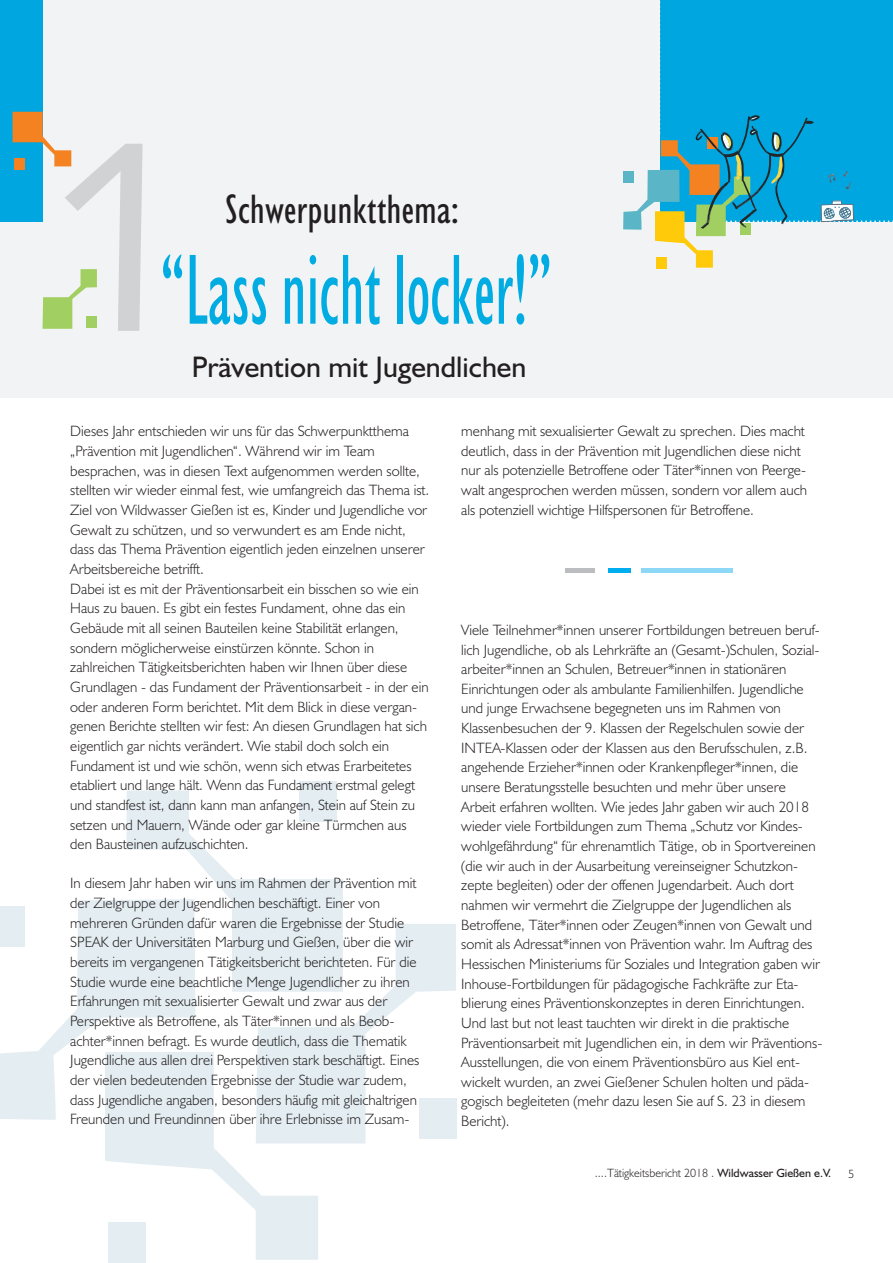
<style>
.page{position:relative;width:893px;height:1263px;background:#fff}
.page>*{position:absolute;margin:0;border:0;box-sizing:border-box;transform-origin:0 0}
.t1{font:271.2px "Humanist 531 BT Roman A";color:#d1d2d4}
.t2{font:condensed 100.65px "Humanist 521 BT";color:#00ace1;scale:.69 1}
.t3{font:condensed 41.55px "Humanist 521 BT";color:#231f20}
.t4{font:29.85px "Humanist 521 BT";color:#231f20}
.t5{font:300 15px/19.6px "Humanist 521 BT";color:#231f20}
.t6{font:300 12px "Humanist 521 BT";color:#231f20}
.s1{font-weight:400}
</style>
<div class="page">
<div style="left:0;top:0;width:893px;height:398px;background:#f2f3f4"></div>
<svg style="left:0;top:790px;width:456px;height:470px"></svg>
<div style="left:108px;top:1222px;width:38px;height:41px;background:#e4edf2"></div>
<div style="left:419px;top:1098px;width:37px;height:40px;background:#e4edf2"></div>
<div style="left:299px;top:781px;width:37px;height:40px;background:#e4edf2"></div>
<div style="left:0;top:906px;width:25px;height:41px;background:#e4edf2"></div>
<div style="left:0;top:0;width:43px;height:222px;background:#00a6e0"></div>
<div style="left:656px;top:257px;width:10px;height:12px;background:#feca0a"></div>
<svg style="left:623px;top:0;width:270px;height:268px"></svg>
<hr style="left:565px;top:569px;width:30px;height:4px;background:#bcbdc0">
<hr style="left:641px;top:569px;width:92px;height:4px;background:#8dd7f7">
<hr style="left:609px;top:569px;width:22px;height:4px;background:#00aeef">
<svg style="left:13px;top:112px;width:58px;height:54px"></svg>
<div style="left:14px;top:158px;width:11px;height:11px;background:#f58220"></div>
<svg style="left:43px;top:269px;width:54px;height:60px"></svg>
<div style="left:87px;top:316px;width:10px;height:11px;background:#a2cf62"></div>
<h1 class="t1" style="left:41px;top:125px;width:152px">1</h1>
<h3 class="t3" style="left:225px;top:191px;width:236px">Schwerpunktthema:</h3>
<h2 class="t2" style="left:160px;top:247px;width:570px">“Lass nicht locker!”</h2>
<h3 class="t4" style="left:192px;top:354px;width:336px">Prävention mit Jugendlichen</h3>
<p class="t5" style="left:70px;top:423px;width:360px">Dieses Jahr entschieden wir uns für das Schwerpunktthema „Prävention mit Jugendlichen“. Während wir im Team besprachen, was in diesen Text aufgenommen werden sollte, stellten wir wieder einmal fest, wie umfangreich das Thema ist.<br>Ziel von Wildwasser Gießen ist es, Kinder und Jugendliche vor Gewalt zu schützen, und so verwundert es am Ende nicht, dass das Thema Prävention eigentlich jeden einzelnen unserer Arbeitsbereiche betrifft.<br>Dabei ist es mit der Präventionsarbeit ein bisschen so wie ein Haus zu bauen. Es gibt ein festes Fundament, ohne das ein Gebäude mit all seinen Bauteilen keine Stabilität erlangen, sondern möglicherweise einstürzen könnte. Schon in zahlreichen Tätigkeitsberichten haben wir Ihnen über diese Grundlagen - das Fundament der Präventionsarbeit - in der ein oder anderen Form berichtet. Mit dem Blick in diese vergan&shy;genen Berichte stellten wir fest: An diesen Grundlagen hat sich eigentlich gar nichts verändert. Wie stabil doch solch ein Fundament ist und wie schön, wenn sich etwas Erarbeitetes etabliert und lange hält. Wenn das Fundament erstmal gelegt und standfest ist, dann kann man anfangen, Stein auf Stein zu setzen und Mauern, Wände oder gar kleine Türmchen aus den Bausteinen aufzuschichten.</p>
<p class="t5" style="left:70px;top:875px;width:351px">In diesem Jahr haben wir uns im Rahmen der Prävention mit der Zielgruppe der Jugendlichen beschäftigt. Einer von mehreren Gründen dafür waren die Ergebnisse der Studie SPEAK der Universitäten Marburg und Gießen, über die wir bereits im vergangenen Tätigkeitsbericht berichteten. Für die Studie wurde eine beachtliche Menge Jugendlicher zu ihren Erfahrungen mit sexualisierter Gewalt und zwar aus der Perspektive als Betroffene, als Täter*innen und als Beob&shy;achter*innen befragt. Es wurde deutlich, dass die Thematik Jugendliche aus allen drei Perspektiven stark beschäftigt. Eines der vielen bedeutenden Ergebnisse der Studie war zudem, dass Jugendliche angaben, besonders häufig mit gleichaltrigen Freunden und Freundinnen über ihre Erlebnisse im Zusam-</p>
<p class="t5" style="left:461px;top:422px;width:347px">menhang mit sexualisierter Gewalt zu sprechen. Dies macht deutlich, dass in der Prävention mit Jugendlichen diese nicht nur als potenzielle Betroffene oder Täter*innen von Peerge&shy;walt angesprochen werden müssen, sondern vor allem auch als potenziell wichtige Hilfspersonen für Betroffene.</p>
<p class="t5" style="left:461px;top:621px;width:363px">Viele Teilnehmer*innen unserer Fortbildungen betreuen beruf&shy;lich Jugendliche, ob als Lehrkräfte an (Gesamt-)Schulen, Sozial&shy;arbeiter*innen an Schulen, Betreuer*innen in stationären Einrichtungen oder als ambulante Familienhilfen. Jugendliche und junge Erwachsene begegneten uns im Rahmen von Klassenbesuchen der 9. Klassen der Regelschulen sowie der INTEA-Klassen oder der Klassen aus den Berufsschulen, z.B. angehende Erzieher*innen oder Krankenpfleger*innen, die unsere Beratungsstelle besuchten und mehr über unsere Arbeit erfahren wollten. Wie jedes Jahr gaben wir auch 2018 wieder viele Fortbildungen zum Thema „Schutz vor Kindes&shy;wohlgefährdung“ für ehrenamtlich Tätige, ob in Sportvereinen (die wir auch in der Ausarbeitung vereinseigner Schutzkon&shy;zepte begleiten) oder der offenen Jugendarbeit. Auch dort nahmen wir vermehrt die Zielgruppe der Jugendlichen als Betroffene, Täter*innen oder Zeugen*innen von Gewalt und somit als Adressat*innen von Prävention wahr. Im Auftrag des Hessischen Ministeriums für Soziales und Integration gaben wir Inhouse-Fortbildungen für pädagogische Fachkräfte zur Eta&shy;blierung eines Präventionskonzeptes in deren Einrichtungen.<br>Und last but not least tauchten wir direkt in die praktische Präventionsarbeit mit Jugendlichen ein, in dem wir Präventions-Ausstellungen, die von einem Präventionsbüro aus Kiel ent&shy;wickelt wurden, an zwei Gießener Schulen holten und päda&shy;gogisch begleiteten (mehr dazu lesen Sie auf S. 23 in diesem Bericht).</p>
<p class="t6" style="left:595px;top:1168px;width:238px">....Tätigkeitsbericht 2018 . <span class="s1">Wildwasser Gießen e.V.</span></p>
<p class="t6" style="left:848px;top:1168px;width:8px">5</p>
</div>
